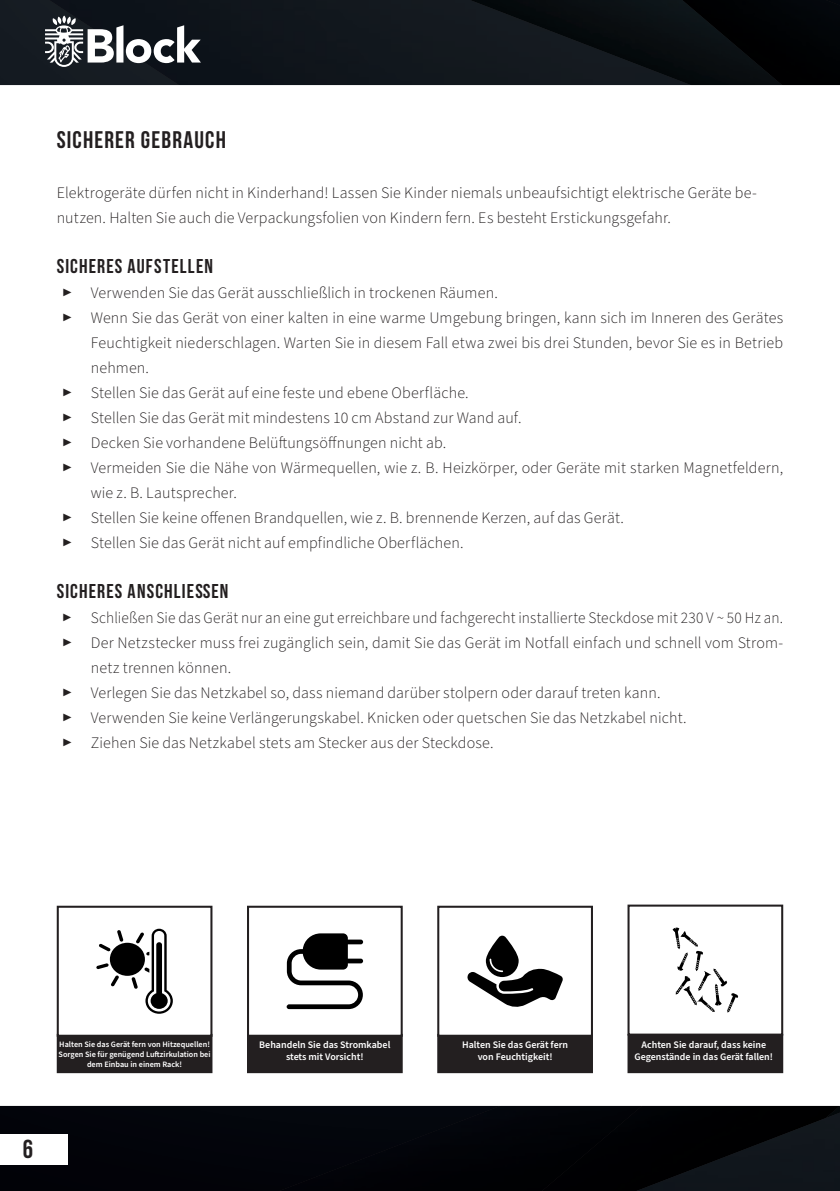
<style>
.page{position:relative;width:840px;height:1191px;background:#fff}
.page>*{position:absolute;margin:0;border:0;box-sizing:border-box;transform-origin:0 0}
.t1{font:26px "Bebas Neue";color:#231f20}
.t2{font:24px "Bebas Neue";letter-spacing:.05em;color:#231f20}
.t3{font:20px "Bebas Neue";letter-spacing:.055em;color:#231f20}
.t4{font:300 16px/25px "Source Sans Pro";letter-spacing:.01em;color:#231f20}
.t5{font:300 16px "Source Sans Pro";letter-spacing:.01em;color:#231f20;scale:.96 1}
.t6{font:600 10px/12px "Source Sans Pro";color:#fff;text-align:center}
.t7{font:600 8.2px/10.2px "Source Sans Pro";color:#fff;text-align:center}
</style>
<div class="page">
<div style="left:0;top:1106px;width:205px;height:85px;background:#020309"></div>
<div style="left:205px;top:1106px;width:303px;height:85px;background:#03040b"></div>
<div style="left:508px;top:1106px;width:54px;height:85px;background:#010206"></div>
<img style="left:562px;top:1106px;width:277px;height:85px">
<div style="left:781px;top:0;width:58px;height:85px;background:#010305"></div>
<img style="left:690px;top:0;width:91px;height:85px">
<img style="left:179px;top:0;width:511px;height:85px">
<img style="left:0;top:0;width:179px;height:85px">
<div style="left:0;top:1134px;width:67px;height:30px;background:#fff"></div>
<svg style="left:45px;top:16px;width:156px;height:51px"></svg>
<div style="left:58px;top:1035px;width:153px;height:37px;background:#231f20"></div>
<div style="left:57px;top:1033px;width:155px;height:40px;border:2px solid #231f20"></div>
<div style="left:57px;top:905px;width:155px;height:131px;border:2px solid #231f20"></div>
<svg style="left:117px;top:930px;width:6px;height:11px"></svg>
<div style="left:110px;top:942px;width:35px;height:33px;background:#000;border-radius:50%"></div>
<svg style="left:96px;top:963px;width:13px;height:6px"></svg>
<svg style="left:111px;top:975px;width:8px;height:11px"></svg>
<svg style="left:99px;top:943px;width:12px;height:8px"></svg>
<svg style="left:131px;top:928px;width:42px;height:85px"></svg>
<div style="left:248px;top:1035px;width:153px;height:37px;background:#231f20"></div>
<div style="left:247px;top:1033px;width:155px;height:40px;border:2px solid #231f20"></div>
<div style="left:247px;top:905px;width:155px;height:131px;background:#fff;border:2px solid #231f20"></div>
<svg style="left:286px;top:933px;width:77px;height:76px"></svg>
<div style="left:438px;top:1035px;width:153px;height:37px;background:#231f20"></div>
<div style="left:437px;top:1033px;width:155px;height:40px;border:2px solid #231f20"></div>
<div style="left:437px;top:905px;width:155px;height:131px;border:2px solid #231f20"></div>
<svg style="left:467px;top:935px;width:96px;height:72px"></svg>
<div style="left:628px;top:1035px;width:153px;height:37px;background:#231f20"></div>
<div style="left:627px;top:1033px;width:155px;height:40px;border:2px solid #231f20"></div>
<div style="left:627px;top:904px;width:155px;height:131px;border:2px solid #231f20"></div>
<svg style="left:672px;top:927px;width:65px;height:85px"></svg>
<h2 class="t2" style="left:57px;top:126px;width:171px">SICHERER GEBRAUCH</h2>
<p class="t4" style="left:57px;top:180px;width:701px">Elektrogeräte dürfen nicht in Kinderhand! Lassen Sie Kinder niemals unbeaufsichtigt elektrische Geräte be&shy;nutzen. Halten Sie auch die Verpackungsfolien von Kindern fern. Es besteht Erstickungsgefahr.</p>
<p class="t3" style="left:57px;top:255px;width:158px">SICHERES AUFSTELLEN</p>
<p class="t4" style="left:62px;top:280px;width:436px">▶ Verwenden Sie das Gerät ausschließlich in trockenen Räumen.</p>
<p class="t4" style="left:62px;top:305px;width:722px">▶ Wenn Sie das Gerät von einer kalten in eine warme Umgebung bringen, kann sich im Inneren des Gerätes</p>
<p class="t4" style="left:91px;top:330px;width:693px">Feuchtigkeit niederschlagen. Warten Sie in diesem Fall etwa zwei bis drei Stunden, bevor Sie es in Betrieb</p>
<p class="t4" style="left:91px;top:355px;width:60px">nehmen.</p>
<p class="t4" style="left:62px;top:380px;width:407px">▶ Stellen Sie das Gerät auf eine feste und ebene Oberfläche.</p>
<p class="t4" style="left:62px;top:405px;width:460px">▶ Stellen Sie das Gerät mit mindestens 10 cm Abstand zur Wand auf.</p>
<p class="t4" style="left:62px;top:430px;width:385px">▶ Decken Sie vorhandene Belüftungsöffnungen nicht ab.</p>
<p class="t4" style="left:62px;top:455px;width:722px">▶ Vermeiden Sie die Nähe von Wärmequellen, wie z. B. Heizkörper, oder Geräte mit starken Magnetfeldern,</p>
<p class="t4" style="left:91px;top:480px;width:147px">wie z. B. Lautsprecher.</p>
<p class="t4" style="left:62px;top:505px;width:562px">▶ Stellen Sie keine offenen Brandquellen, wie z. B. brennende Kerzen, auf das Gerät.</p>
<p class="t4" style="left:62px;top:530px;width:402px">▶ Stellen Sie das Gerät nicht auf empfindliche Oberflächen.</p>
<p class="t3" style="left:57px;top:580px;width:173px">SICHERES ANSCHLIEßEN</p>
<p class="t5" style="left:62px;top:607px;width:751px">▶ Schließen Sie das Gerät nur an eine gut erreichbare und fachgerecht installierte Steckdose mit 230 V ~ 50 Hz an.</p>
<p class="t4" style="left:62px;top:630px;width:721px">▶ Der Netzstecker muss frei zugänglich sein, damit Sie das Gerät im Notfall einfach und schnell vom Strom-</p>
<p class="t4" style="left:91px;top:655px;width:142px">netz trennen können.</p>
<p class="t4" style="left:62px;top:680px;width:599px">▶ Verlegen Sie das Netzkabel so, dass niemand darüber stolpern oder darauf treten kann.</p>
<p class="t4" style="left:62px;top:705px;width:625px">▶ Verwenden Sie keine Verlängerungskabel. Knicken oder quetschen Sie das Netzkabel nicht.</p>
<p class="t4" style="left:62px;top:730px;width:432px">▶ Ziehen Sie das Netzkabel stets am Stecker aus der Steckdose.</p>
<p class="t7" style="left:59px;top:1039px;width:153px">Halten Sie das Gerät fern von Hitzequellen!<br>Sorgen Sie für genügend Luftzirkulation bei dem Einbau in einem Rack!</p>
<p class="t6" style="left:259px;top:1039px;width:132px">Behandeln Sie das Stromkabel stets mit Vorsicht!</p>
<p class="t6" style="left:462px;top:1039px;width:108px">Halten Sie das Gerät fern von Feuchtigkeit!</p>
<h1 class="t1" style="left:23px;top:1134px;width:12px">6</h1>
<p class="t6" style="left:634px;top:1039px;width:140px">Achten Sie darauf, dass keine<br>Gegenstände in das Gerät fallen!</p>
</div>
